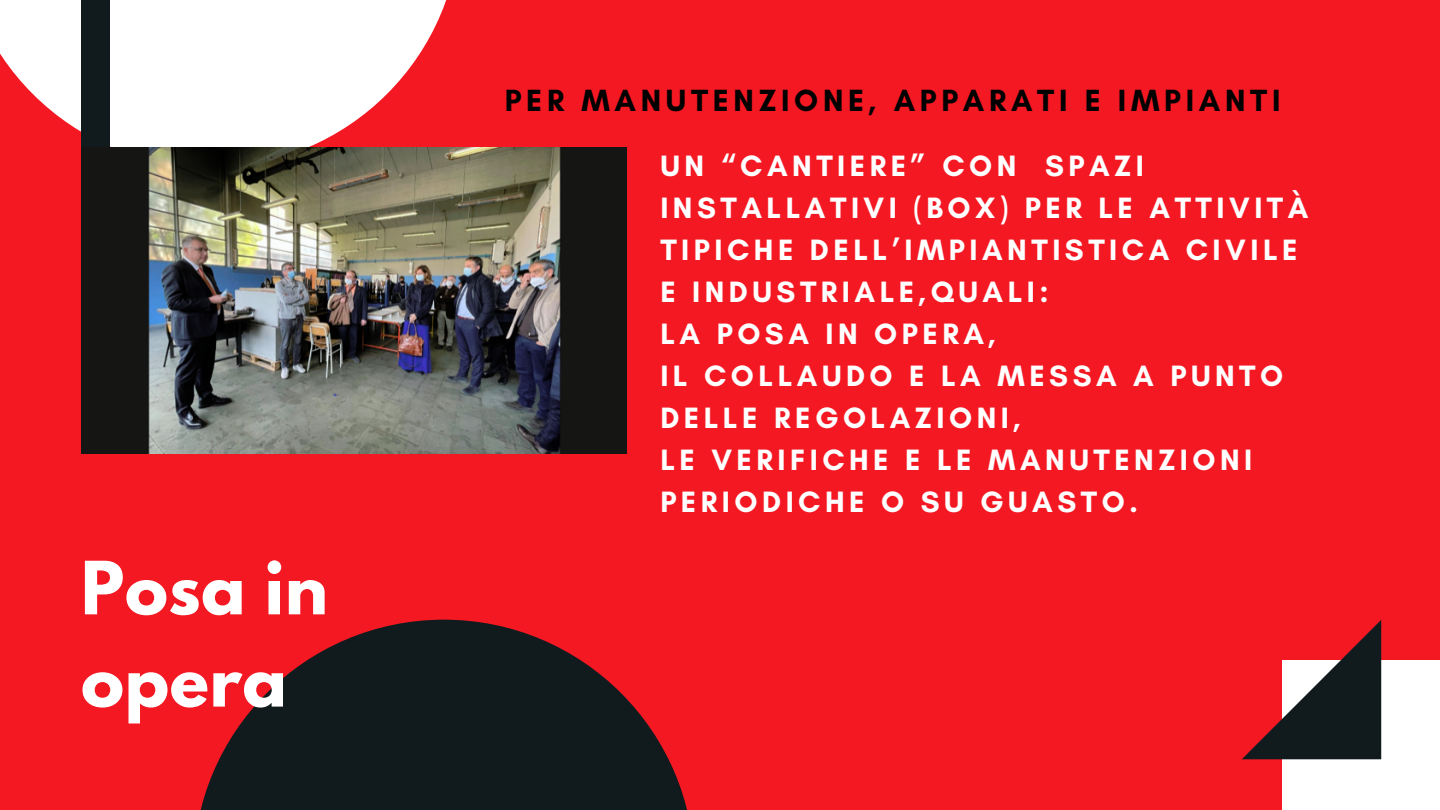
<style>
.page{position:relative;width:1440px;height:810px;background:#f41823}
.page>*{position:absolute;margin:0;border:0;box-sizing:border-box;transform-origin:0 0}
.t1{font:700 65px/92.2px "League Spartan";letter-spacing:.01em;color:#fff}
.t2{font:700 31.2px "Glacial Indifference";letter-spacing:.15em;color:#000}
.t3{font:700 30px/42px "Glacial Indifference";letter-spacing:.15em;color:#fff}
</style>
<div class="page">
<svg style="left:0;top:0;width:447px;height:147px;fill:#fff"></svg>
<svg style="left:200px;top:620px;width:487px;height:190px;fill:#111b1e"></svg>
<div style="left:81px;top:0;width:29px;height:335px;background:#111b1e"></div>
<div style="left:1283px;top:661px;width:157px;height:149px;background:#fff"></div>
<svg style="left:1242px;top:620px;width:139px;height:139px"></svg>
<img style="left:81px;top:147px;width:546px;height:307px">
<h1 class="t1" style="left:81px;top:550px;width:248px">Posa in opera</h1>
<p class="t2" style="left:505px;top:81px;width:777px">PER MANUTENZIONE, APPARATI E IMPIANTI</p>
<p class="t3" style="left:660px;top:144px;width:650px">UN “CANTIERE” CON SPAZI<br>INSTALLATIVI (BOX) PER LE ATTIVITÀ<br>TIPICHE DELL’IMPIANTISTICA CIVILE<br>E INDUSTRIALE,QUALI:<br>LA POSA IN OPERA,<br>IL COLLAUDO E LA MESSA A PUNTO<br>DELLE REGOLAZIONI,<br>LE VERIFICHE E LE MANUTENZIONI<br>PERIODICHE O SU GUASTO.</p>
</div>
